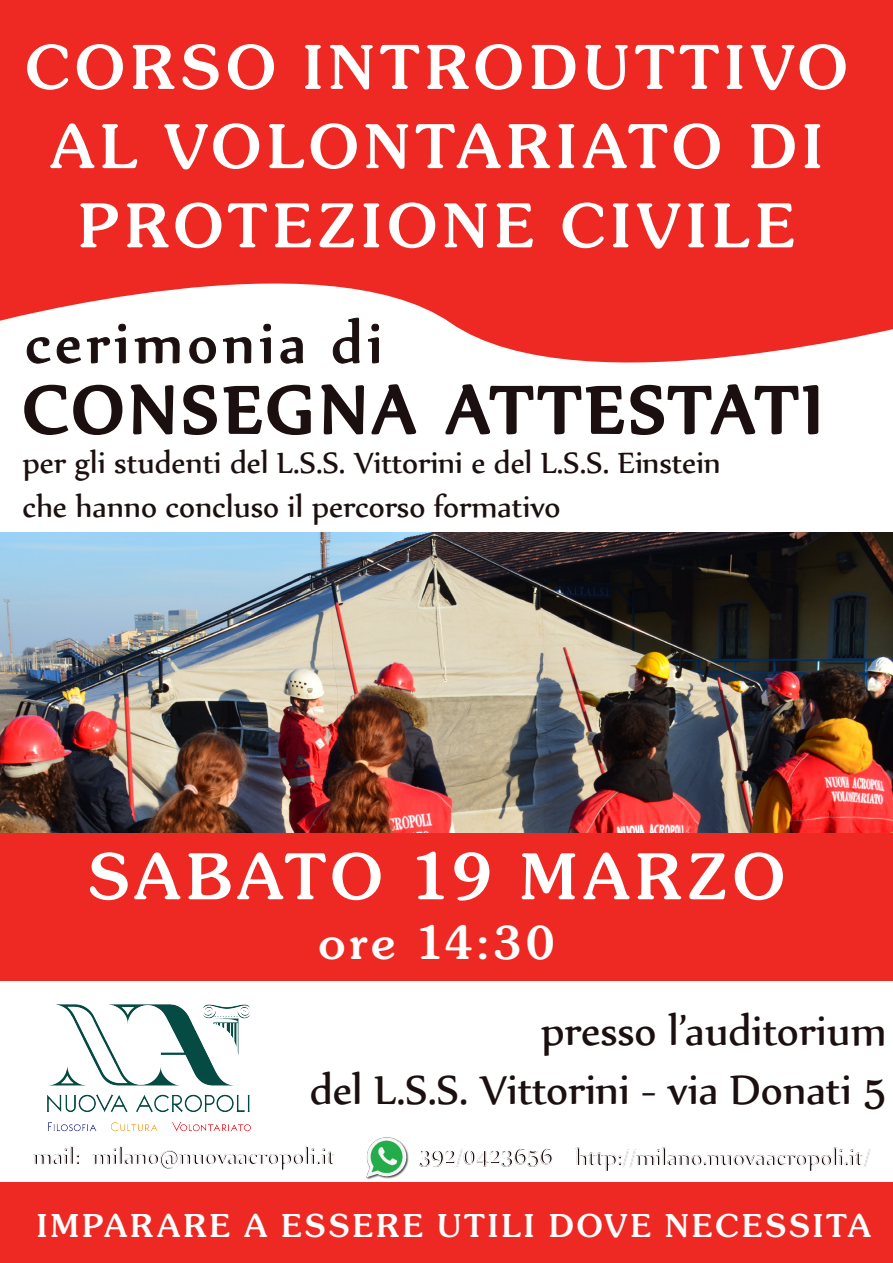
<style>
.page{position:relative;width:893px;height:1263px;background:#fff}
.page>*{position:absolute;margin:0;border:0;box-sizing:border-box;transform-origin:0 0}
.t1{font:79.5px "Nyala";letter-spacing:.07em;color:#1c0f0f}
.t2{font:500 69px "Souvenir EF";letter-spacing:.06em;color:#fff}
.t3{font:67.5px "Nyala";letter-spacing:.07em;color:#1c0f0f}
.t4{font:500 66px/79.2px "Souvenir EF";letter-spacing:.07em;color:#fff;text-align:center}
.t5{font:49.5px/59.4px "Nyala";color:#1c0f0f;text-align:right}
.t6{font:500 49.5px "Souvenir EF";letter-spacing:.06em;color:#fff}
.t7{font:36px/43.2px "Nyala";color:#1c0f0f}
.t8{font:500 34.5px "Souvenir EF";letter-spacing:.07em;color:#fff}
.t9{font:26.85px "Nyala";color:#1c0f0f}
</style>
<div class="page">
<img style="left:0;top:532px;width:893px;height:302px">
<div style="left:0;top:0;width:893px;height:254px;background:#ee2923"></div>
<svg style="left:0;top:254px;width:893px;height:110px;fill:#ee2923"></svg>
<div style="left:0;top:834px;width:893px;height:147px;background:#ee2923"></div>
<div style="left:0;top:1183px;width:893px;height:80px;background:#ee2923"></div>
<img style="left:47px;top:1004px;width:204px;height:128px">
<svg style="left:321px;top:384px;width:96px;height:51px"></svg>
<svg style="left:445px;top:384px;width:374px;height:51px"></svg>
<svg style="left:22px;top:324px;width:290px;height:111px"></svg>
<svg style="left:333px;top:318px;width:26px;height:45px"></svg>
<svg style="left:368px;top:324px;width:11px;height:39px"></svg>
<img style="left:366px;top:1137px;width:43px;height:43px">
<h3 class="t4" style="left:25px;top:27px;width:825px">CORSO INTRODUTTIVO<br>AL VOLONTARIATO DI<br>PROTEZIONE CIVILE</h3>
<h3 class="t3" style="left:25px;top:302px;width:359px">cerimonia di</h3>
<h1 class="t1" style="left:23px;top:361px;width:802px">CONSEGNA ATTESTATI</h1>
<p class="t7" style="left:23px;top:440px;width:700px">per gli studenti del L.S.S. Vittorini e del L.S.S. Einstein che hanno concluso il percorso formativo</p>
<h2 class="t2" style="left:87px;top:835px;width:700px">SABATO 19 MARZO</h2>
<h3 class="t6" style="left:318px;top:912px;width:238px">ore 14:30</h3>
<h3 class="t5" style="left:310px;top:999px;width:578px">presso l’auditorium<br>del L.S.S. Vittorini - via Donati 5</h3>
<p class="t9" style="left:33px;top:1140px;width:304px">mail: milano@nuovaacropoli.it</p>
<p class="t9" style="left:419px;top:1141px;width:453px">392/0423656 http://milano.nuovaacropoli.it/</p>
<p class="t8" style="left:37px;top:1204px;width:836px">IMPARARE A ESSERE UTILI DOVE NECESSITA</p>
</div>
